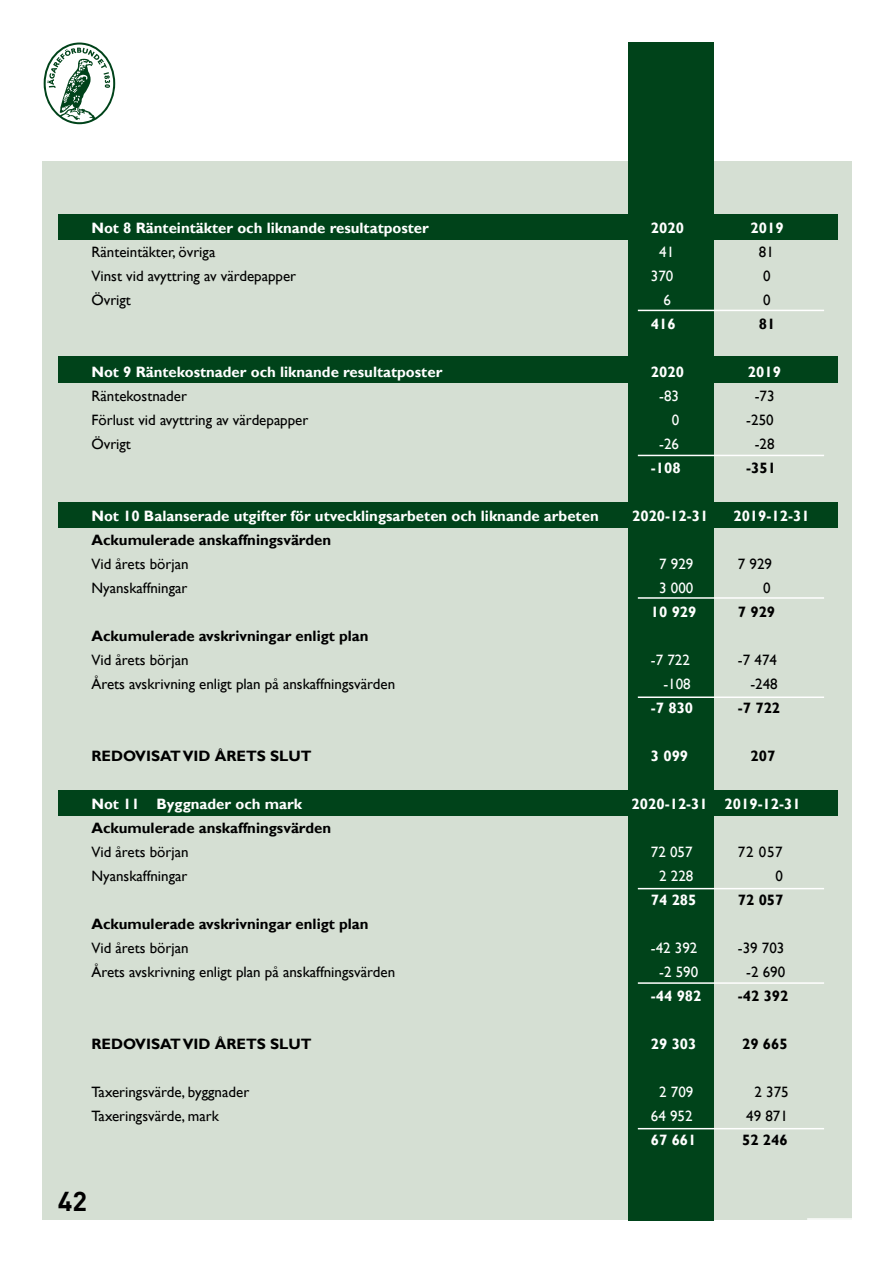
<style>
.page{position:relative;width:893px;height:1263px;background:#fff}
.page>*{position:absolute;margin:0;border:0;box-sizing:border-box;transform-origin:0 0}
.t1{font:700 27px "DINOT";color:#000}
.t2{font:15px "Gill Sans";color:#000}
.t3{font:700 15px "Gill Sans";color:#fff}
.t4{font:700 15px "Gill Sans";color:#000}
.t5{font:15px "Gill Sans";color:#fff}
</style>
<div class="page">
<svg style="left:44px;top:43px;width:71px;height:81px"></svg>
<div style="left:43px;top:162px;width:809px;height:1058px;background:#d5dfd3"></div>
<div style="left:628px;top:43px;width:85px;height:1178px;background:#00431a"></div>
<div style="left:58px;top:214px;width:780px;height:26px;background:#00431a"></div>
<div style="left:58px;top:356px;width:780px;height:27px;background:#00431a"></div>
<div style="left:58px;top:502px;width:780px;height:25px;background:#00431a"></div>
<div style="left:58px;top:790px;width:780px;height:26px;background:#00431a"></div>
<hr style="left:638px;top:310px;width:186px;height:1px;background:#fff">
<hr style="left:638px;top:455px;width:186px;height:1px;background:#fff">
<hr style="left:638px;top:597px;width:186px;height:2px;background:#fff">
<hr style="left:638px;top:696px;width:186px;height:2px;background:#fff">
<hr style="left:638px;top:982px;width:186px;height:2px;background:#fff">
<hr style="left:638px;top:888px;width:186px;height:1px;background:#fff">
<hr style="left:638px;top:1128px;width:186px;height:1px;background:#fff">
<hr style="left:807px;top:1218px;width:86px;height:2px;background:#fff">
<p class="t3" style="left:91px;top:219px;width:339px">Not 8 Ränteintäkter och liknande resultatposter</p>
<p class="t3" style="left:651px;top:219px;width:35px">2020</p>
<p class="t3" style="left:750px;top:219px;width:35px">2019</p>
<p class="t2" style="left:91px;top:243px;width:125px">Ränteintäkter, övriga</p>
<p class="t5" style="left:659px;top:243px;width:16px">41</p>
<p class="t2" style="left:759px;top:243px;width:16px">81</p>
<p class="t2" style="left:91px;top:267px;width:206px">Vinst vid avyttring av värdepapper</p>
<p class="t5" style="left:651px;top:267px;width:24px">370</p>
<p class="t2" style="left:763px;top:267px;width:9px">0</p>
<p class="t2" style="left:91px;top:291px;width:41px">Övrigt</p>
<p class="t5" style="left:663px;top:291px;width:9px">6</p>
<p class="t2" style="left:763px;top:291px;width:9px">0</p>
<p class="t3" style="left:651px;top:315px;width:26px">416</p>
<p class="t4" style="left:759px;top:315px;width:18px">81</p>
<p class="t3" style="left:91px;top:363px;width:352px">Not 9 Räntekostnader och liknande resultatposter</p>
<p class="t3" style="left:651px;top:363px;width:35px">2020</p>
<p class="t3" style="left:748px;top:363px;width:35px">2019</p>
<p class="t2" style="left:91px;top:387px;width:97px">Räntekostnader</p>
<p class="t5" style="left:659px;top:387px;width:21px">-83</p>
<p class="t2" style="left:755px;top:387px;width:21px">-73</p>
<p class="t2" style="left:91px;top:411px;width:218px">Förlust vid avyttring av värdepapper</p>
<p class="t5" style="left:672px;top:411px;width:9px">0</p>
<p class="t2" style="left:746px;top:411px;width:29px">-250</p>
<p class="t2" style="left:91px;top:435px;width:41px">Övrigt</p>
<p class="t5" style="left:659px;top:435px;width:21px">-26</p>
<p class="t2" style="left:755px;top:435px;width:21px">-28</p>
<p class="t3" style="left:651px;top:459px;width:31px">-108</p>
<p class="t4" style="left:746px;top:459px;width:31px">-351</p>
<p class="t3" style="left:91px;top:507px;width:509px">Not 10 Balanserade utgifter för utvecklingsarbeten och liknande arbeten</p>
<p class="t3" style="left:632px;top:507px;width:78px">2020-12-31</p>
<p class="t3" style="left:733px;top:507px;width:78px">2019-12-31</p>
<p class="t4" style="left:91px;top:531px;width:241px">Ackumulerade anskaffningsvärden</p>
<p class="t2" style="left:91px;top:555px;width:99px">Vid årets början</p>
<p class="t5" style="left:659px;top:555px;width:36px">7 929</p>
<p class="t2" style="left:738px;top:555px;width:36px">7 929</p>
<p class="t2" style="left:91px;top:579px;width:98px">Nyanskaffningar</p>
<p class="t5" style="left:659px;top:579px;width:36px">3 000</p>
<p class="t2" style="left:763px;top:579px;width:9px">0</p>
<p class="t3" style="left:651px;top:603px;width:47px">10 929</p>
<p class="t4" style="left:738px;top:603px;width:39px">7 929</p>
<p class="t4" style="left:91px;top:627px;width:279px">Ackumulerade avskrivningar enligt plan</p>
<p class="t2" style="left:91px;top:651px;width:99px">Vid årets början</p>
<p class="t5" style="left:651px;top:651px;width:41px">-7 722</p>
<p class="t2" style="left:738px;top:651px;width:41px">-7 474</p>
<p class="t2" style="left:91px;top:675px;width:305px">Årets avskrivning enligt plan på anskaffningsvärden</p>
<p class="t5" style="left:663px;top:675px;width:29px">-108</p>
<p class="t2" style="left:750px;top:675px;width:29px">-248</p>
<p class="t3" style="left:651px;top:699px;width:44px">-7 830</p>
<p class="t4" style="left:738px;top:699px;width:44px">-7 722</p>
<p class="t4" style="left:91px;top:747px;width:31px">Redovis</p>
<p class="t4" style="left:160px;top:747px;width:33px">at vid</p>
<p class="t4" style="left:215px;top:747px;width:93px">årets slut</p>
<p class="t3" style="left:651px;top:747px;width:39px">3 099</p>
<p class="t4" style="left:750px;top:747px;width:26px">207</p>
<p class="t3" style="left:91px;top:795px;width:212px">Not 11 Byggnader och mark</p>
<p class="t3" style="left:632px;top:795px;width:171px">2020-12-31 2019-12-31</p>
<p class="t4" style="left:91px;top:819px;width:241px">Ackumulerade anskaffningsvärden</p>
<p class="t2" style="left:91px;top:843px;width:99px">Vid årets början</p>
<p class="t5" style="left:651px;top:843px;width:43px">72 057</p>
<p class="t2" style="left:738px;top:843px;width:46px">72 057</p>
<p class="t2" style="left:91px;top:867px;width:98px">Nyanskaffningar</p>
<p class="t5" style="left:659px;top:867px;width:36px">2 228</p>
<p class="t2" style="left:775px;top:867px;width:9px">0</p>
<p class="t3" style="left:651px;top:891px;width:47px">74 285</p>
<p class="t4" style="left:738px;top:891px;width:47px">72 057</p>
<p class="t4" style="left:91px;top:915px;width:279px">Ackumulerade avskrivningar enligt plan</p>
<p class="t2" style="left:91px;top:939px;width:99px">Vid årets början</p>
<p class="t5" style="left:651px;top:939px;width:48px">-42 392</p>
<p class="t2" style="left:738px;top:939px;width:48px">-39 703</p>
<p class="t2" style="left:91px;top:963px;width:305px">Årets avskrivning enligt plan på anskaffningsvärden</p>
<p class="t5" style="left:659px;top:963px;width:41px">-2 590</p>
<p class="t2" style="left:746px;top:963px;width:41px">-2 690</p>
<p class="t3" style="left:651px;top:987px;width:52px">-44 982</p>
<p class="t4" style="left:738px;top:987px;width:52px">-42 392</p>
<p class="t4" style="left:91px;top:1035px;width:31px">Redovis</p>
<p class="t4" style="left:160px;top:1035px;width:33px">at vid</p>
<p class="t4" style="left:215px;top:1035px;width:93px">årets slut</p>
<p class="t3" style="left:651px;top:1035px;width:47px">29 303</p>
<p class="t4" style="left:742px;top:1035px;width:47px">29 665</p>
<p class="t2" style="left:91px;top:1083px;width:159px">Taxeringsvärde, byggnader</p>
<p class="t5" style="left:659px;top:1083px;width:36px">2 709</p>
<p class="t2" style="left:755px;top:1083px;width:36px">2 375</p>
<p class="t2" style="left:91px;top:1107px;width:129px">Taxeringsvärde, mark</p>
<p class="t5" style="left:651px;top:1107px;width:43px">64 952</p>
<p class="t2" style="left:746px;top:1107px;width:43px">49 871</p>
<p class="t3" style="left:651px;top:1131px;width:47px">67 661</p>
<p class="t4" style="left:742px;top:1131px;width:47px">52 246</p>
<h1 class="t1" style="left:58px;top:1183px;width:31px">42</h1>
</div>
